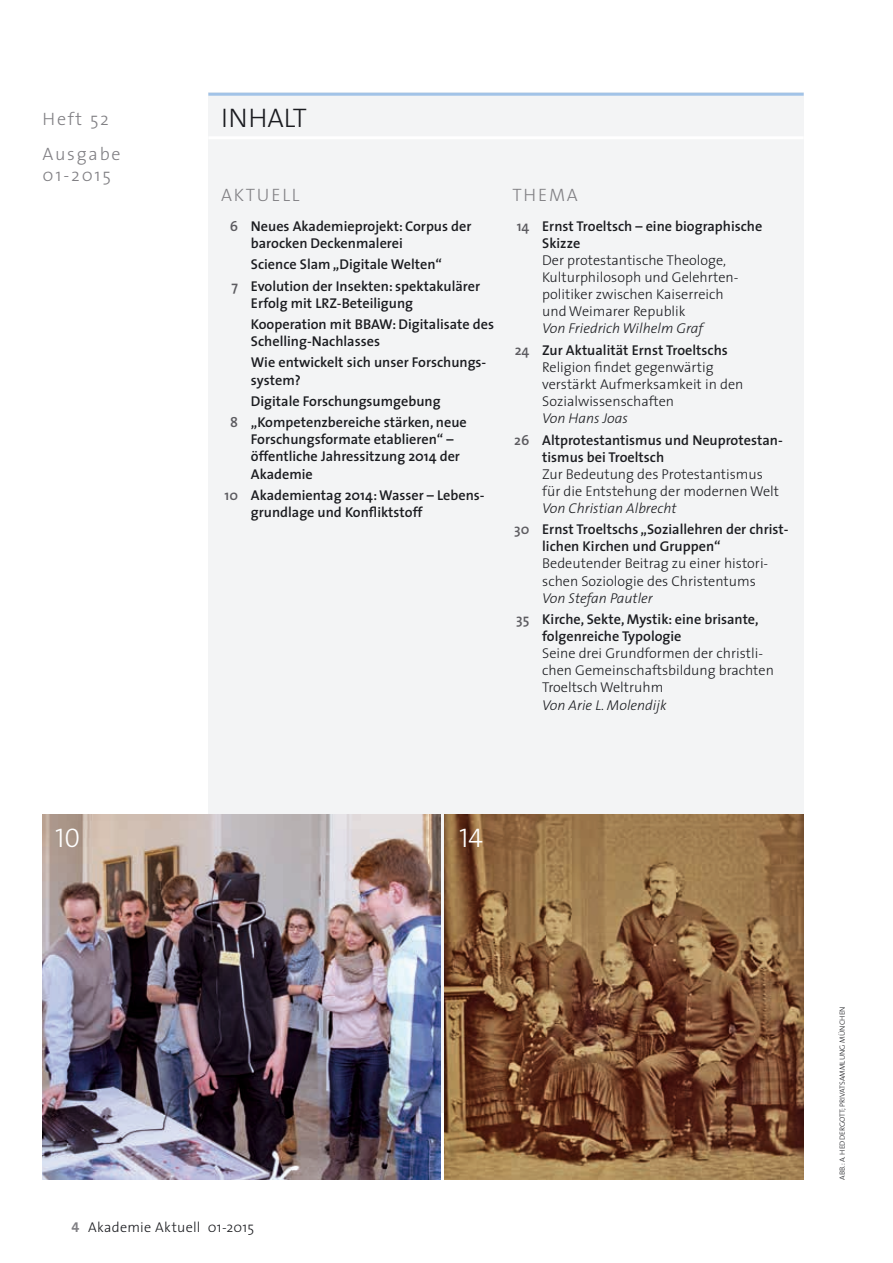
<style>
.page{position:relative;width:893px;height:1263px;background:#fff}
.page>*{position:absolute;margin:0;border:0;box-sizing:border-box;transform-origin:0 0}
.t1{font:300 27px "The Sans";color:#1b1c20}
.t2{font:27px "The Sans Light Caps";color:#fff}
.t3{font:300 18px/34.3px "The Sans";letter-spacing:.1em;color:#818084}
.t4{font:18px "The Sans Light Caps";letter-spacing:.1em;color:#818084}
.t5{font:600 14.25px/21.3px "The Sans";color:#1b1c20}
.t6{font:300 14.25px/17.1px "The Sans";color:#1b1c20}
.t7{font:300 14.25px "The Sans";letter-spacing:.02em;color:#1b1c20}
.t8{font:italic 300 14.25px "The Sans";color:#1b1c20}
.t9{font:7.5px "The Sans Light Caps";color:#1b1c20}
.s1{color:#5c5b60}
.s2{font-weight:300;font-style:italic}
.s3{font-family:"The Sans Bold Caps";font-weight:400;color:#818084}
</style>
<div class="page">
<div style="left:208px;top:93px;width:596px;height:1020px;background:#f3f4f5"></div>
<img style="left:43px;top:814px;width:397px;height:366px">
<img style="left:444px;top:814px;width:360px;height:366px">
<hr style="left:208px;top:93px;width:596px;height:3px;background:#a2c3e7">
<hr style="left:208px;top:136px;width:596px;height:3px;background:#fff">
<p class="t3" style="left:43px;top:101px;width:80px">Heft 52<br>Ausgabe</p>
<p class="t3" style="left:43px;top:157px;width:70px">01-2015</p>
<h1 class="t1" style="left:221px;top:95px;width:87px">INHALT</h1>
<p class="t4" style="left:221px;top:180px;width:80px">AKTUELL</p>
<p class="t5" style="left:251px;top:217px;width:222px;line-height:17.1px;text-indent:-21px"><span class="s1">6</span> Neues Akademieprojekt: Corpus der barocken Deckenmalerei</p>
<p class="t5" style="left:232px;top:253px;width:250px;text-indent:19px">Science Slam „Digitale Welten“<br><span class="s1">7</span> Evolution der Insekten: spektakulärer</p>
<p class="t5" style="left:251px;top:292px;width:245px">Erfolg mit LRZ-Beteiligung<br>Kooperation mit BBAW: Digitalisate des</p>
<p class="t5" style="left:251px;top:330px;width:237px">Schelling-Nachlasses<br>Wie entwickelt sich unser Forschungs-</p>
<p class="t5" style="left:251px;top:369px;width:51px">system?</p>
<p class="t5" style="left:251px;top:390px;width:191px">Digitale Forschungsumgebung</p>
<p class="t5" style="left:230px;top:411px;width:238px"><span class="s1">8</span> „Kompetenzbereiche stärken, neue</p>
<p class="t5" style="left:251px;top:431px;width:211px;line-height:17.1px">Forschungsformate etablieren“ – öffentliche Jahressitzung 2014 der<br>Akademie</p>
<p class="t5" style="left:251px;top:486px;width:235px;line-height:17.1px;text-indent:-26px"><span class="s1">10</span> Akademientag 2014:Wasser – Lebens&shy;grundlage und Konfliktstoff</p>
<p class="t4" style="left:512px;top:180px;width:67px">THEMA</p>
<p class="t5" style="left:542px;top:217px;width:222px;line-height:17.1px;text-indent:-25px"><span class="s1">14</span> Ernst Troeltsch – eine biographische<br>Skizze</p>
<p class="t6" style="left:542px;top:251px;width:198px">Der protestantische Theologe,<br>Kulturphilosoph und Gelehrten&shy;politiker zwischen Kaiserreich und Weimarer Republik</p>
<p class="t5" style="left:515px;top:317px;width:215px;text-align:center"><span class="s2">Von Friedrich Wilhelm Graf<br></span><span class="s1">24</span> Zur Aktualität Ernst Troeltschs</p>
<p class="t6" style="left:542px;top:358px;width:203px">Religion findet gegenwärtig verstärkt Aufmerksamkeit in den<br>Sozialwissenschaften</p>
<p class="t5" style="left:514px;top:407px;width:270px;text-indent:28px"><span class="s2">Von Hans Joas<br></span><span class="s1">26</span> Altprotestantismus und Neuprotestan-</p>
<p class="t5" style="left:542px;top:446px;width:124px">tismus bei Troeltsch</p>
<p class="t6" style="left:542px;top:465px;width:238px">Zur Bedeutung des Protestantismus für die Entstehung der modernen Welt</p>
<p class="t5" style="left:514px;top:497px;width:276px;text-indent:28px"><span class="s2">Von Christian Albrecht<br></span><span class="s1">30</span> Ernst Troeltschs „Soziallehren der christ-</p>
<p class="t5" style="left:542px;top:535px;width:180px">lichen Kirchen und Gruppen“</p>
<p class="t6" style="left:542px;top:555px;width:228px">Bedeutender Beitrag zu einer histori&shy;schen Soziologie des Christentums</p>
<p class="t5" style="left:516px;top:587px;width:244px;text-indent:26px"><span class="s2">Von Stefan Pautler<br></span><span class="s1">35</span> Kirche, Sekte, Mystik: eine brisante,</p>
<p class="t5" style="left:542px;top:625px;width:141px">folgenreiche Typologie</p>
<p class="t6" style="left:542px;top:644px;width:233px">Seine drei Grundformen der christli&shy;chen Gemeinschaftsbildung brachten<br>Troeltsch Weltruhm</p>
<p class="t8" style="left:542px;top:693px;width:126px">Von Arie L. Molendijk</p>
<h1 class="t2" style="left:55px;top:815px;width:27px">10</h1>
<h1 class="t2" style="left:459px;top:815px;width:25px">14</h1>
<p class="t7" style="left:72px;top:1215px;width:184px"><span class="s3">4</span> Akademie Aktuell 01-2015</p>
<p class="t9" style="left:836px;top:1180px;width:175px;rotate:-90deg">ABB.: A. HEDDERGOTT; PRIVATSAMMLUNG MÜNCHEN</p>
</div>
